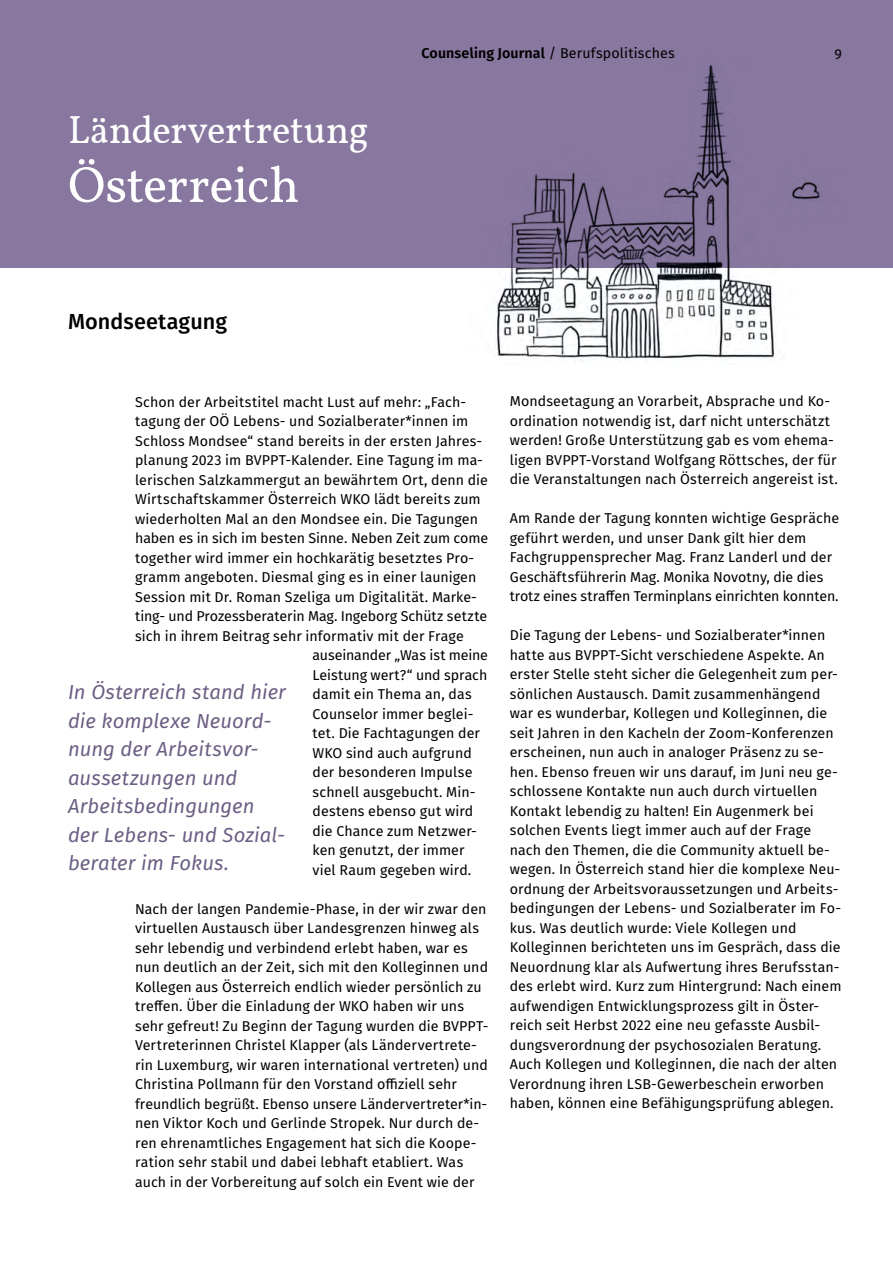
<style>
.page{position:relative;width:893px;height:1263px;background:#fff}
.page>*{position:absolute;margin:0;border:0;box-sizing:border-box;transform-origin:0 0}
.t1{font:51px "Vollkorn";letter-spacing:-.015em;color:#fff}
.t2{font:39px "Vollkorn";letter-spacing:-.005em;color:#fff}
.t3{font:500 21.75px "Fira Sans";letter-spacing:.005em;color:#000}
.t4{font:italic 20.25px/28.5px "Fira Sans";letter-spacing:.005em;color:#6c5f84}
.t5{font:14.25px/19.5px "Fira Sans";letter-spacing:.005em;color:#000}
.s1{font-weight:600}
</style>
<div class="page">
<div style="left:0;top:0;width:893px;height:268px;background:#88789f"></div>
<img style="left:496px;top:65px;width:324px;height:297px">
<h2 class="t2" style="left:68px;top:101px;width:302px">Ländervertretung</h2>
<h1 class="t1" style="left:68px;top:147px;width:233px">Österreich</h1>
<h3 class="t3" style="left:68px;top:304px;width:161px">Mondseetagung</h3>
<p class="t5" style="left:421px;top:43px;width:255px"><span class="s1">Counseling Journal</span> / Berufspolitisches</p>
<p class="t5" style="left:834px;top:44px;width:9px">9</p>
<p class="t5" style="left:135px;top:392px;width:333px">Schon der Arbeitstitel macht Lust auf mehr: „Fach-</p>
<p class="t5" style="left:135px;top:411px;width:335px">tagung der OÖ Lebens- und Sozialberater*innen im</p>
<p class="t5" style="left:135px;top:431px;width:349px">Schloss Mondsee“ stand bereits in der ersten Jahres-</p>
<p class="t5" style="left:135px;top:450px;width:349px">planung 2023 im BVPPT-Kalender. Eine Tagung im ma-</p>
<p class="t5" style="left:135px;top:470px;width:354px">lerischen Salzkammergut an bewährtem Ort, denn die</p>
<p class="t5" style="left:135px;top:489px;width:347px">Wirtschaftskammer Österreich WKO lädt bereits zum</p>
<p class="t5" style="left:135px;top:508px;width:344px">wiederholten Mal an den Mondsee ein. Die Tagungen</p>
<p class="t5" style="left:135px;top:528px;width:355px">haben es in sich im besten Sinne. Neben Zeit zum come</p>
<p class="t5" style="left:135px;top:547px;width:341px">together wird immer ein hochkarätig besetztes Pro-</p>
<p class="t5" style="left:135px;top:567px;width:343px">gramm angeboten. Diesmal ging es in einer launigen</p>
<p class="t5" style="left:135px;top:586px;width:343px">Session mit Dr. Roman Szeliga um Digitalität. Marke-</p>
<p class="t5" style="left:135px;top:606px;width:354px">ting- und Prozessberaterin Mag. Ingeborg Schütz setzte</p>
<p class="t5" style="left:135px;top:625px;width:330px">sich in ihrem Beitrag sehr informativ mit der Frage</p>
<p class="t5" style="left:313px;top:645px;width:177px">auseinander „Was ist meine</p>
<p class="t5" style="left:313px;top:664px;width:176px">Leistung wert?“ und sprach</p>
<p class="t5" style="left:313px;top:684px;width:161px">damit ein Thema an, das</p>
<p class="t5" style="left:313px;top:703px;width:162px">Counselor immer beglei-</p>
<p class="t5" style="left:313px;top:723px;width:169px">tet. Die Fachtagungen der</p>
<p class="t5" style="left:313px;top:742px;width:161px">WKO sind auch aufgrund</p>
<p class="t5" style="left:313px;top:762px;width:161px">der besonderen Impulse</p>
<p class="t5" style="left:313px;top:781px;width:164px">schnell ausgebucht. Min-</p>
<p class="t5" style="left:313px;top:801px;width:162px">destens ebenso gut wird</p>
<p class="t5" style="left:313px;top:820px;width:166px">die Chance zum Netzwer-</p>
<p class="t5" style="left:313px;top:840px;width:153px">ken genutzt, der immer</p>
<p class="t5" style="left:313px;top:859px;width:160px">viel Raum gegeben wird.</p>
<p class="t5" style="left:135px;top:898px;width:354px">Nach der langen Pandemie-Phase, in der wir zwar den virtuellen Austausch über Landesgrenzen hinweg als sehr lebendig und verbindend erlebt haben, war es nun deutlich an der Zeit, sich mit den Kolleginnen und Kollegen aus Österreich endlich wieder persönlich zu treffen. Über die Einladung der WKO haben wir uns sehr gefreut! Zu Beginn der Tagung wurden die BVPPT-- Vertreterinnen Christel Klapper (als Ländervertrete&shy;rin Luxemburg, wir waren international vertreten) und Christina Pollmann für den Vorstand offiziell sehr freundlich begrüßt. Ebenso unsere Ländervertreter*in&shy;nen Viktor Koch und Gerlinde Stropek. Nur durch de&shy;ren ehrenamtliches Engagement hat sich die Koope&shy;ration sehr stabil und dabei lebhaft etabliert. Was auch in der Vorbereitung auf solch ein Event wie der</p>
<h3 class="t4" style="left:68px;top:677px;width:219px">In Österreich stand hier die komplexe Neuord&shy;nung der Arbeitsvor&shy;aussetzungen und<br>Arbeitsbedingungen der Lebens- und Sozial&shy;berater im Fokus.</h3>
<p class="t5" style="left:510px;top:391px;width:329px">Mondseetagung an Vorarbeit, Absprache und Ko&shy;ordination notwendig ist, darf nicht unterschätzt werden! Große Unterstützung gab es vom ehema&shy;ligen BVPPT-Vorstand Wolfgang Röttsches, der für die Veranstaltungen nach Österreich angereist ist.</p>
<p class="t5" style="left:510px;top:508px;width:331px">Am Rande der Tagung konnten wichtige Gespräche geführt werden, und unser Dank gilt hier dem Fachgruppensprecher Mag. Franz Landerl und der Geschäftsführerin Mag. Monika Novotny, die dies trotz eines straffen Terminplans einrichten konnten.</p>
<p class="t5" style="left:510px;top:625px;width:333px">Die Tagung der Lebens- und Sozialberater*innen hatte aus BVPPT-Sicht verschiedene Aspekte. An erster Stelle steht sicher die Gelegenheit zum per&shy;sönlichen Austausch. Damit zusammenhängend war es wunderbar, Kollegen und Kolleginnen, die seit Jahren in den Kacheln der Zoom-Konferenzen erscheinen, nun auch in analoger Präsenz zu se&shy;hen. Ebenso freuen wir uns darauf, im Juni neu ge&shy;schlossene Kontakte nun auch durch virtuellen Kontakt lebendig zu halten! Ein Augenmerk bei solchen Events liegt immer auch auf der Frage nach den Themen, die die Community aktuell be&shy;wegen. In Österreich stand hier die komplexe Neu&shy;ordnung der Arbeitsvoraussetzungen und Arbeits&shy;bedingungen der Lebens- und Sozialberater im Fo&shy;kus. Was deutlich wurde: Viele Kollegen und Kolleginnen berichteten uns im Gespräch, dass die Neuordnung klar als Aufwertung ihres Berufsstan&shy;des erlebt wird. Kurz zum Hintergrund: Nach einem aufwendigen Entwicklungsprozess gilt in Öster&shy;reich seit Herbst 2022 eine neu gefasste Ausbil&shy;dungsverordnung der psychosozialen Beratung.<br>Auch Kollegen und Kolleginnen, die nach der alten Verordnung ihren LSB-Gewerbeschein erworben haben, können eine Befähigungsprüfung ablegen.</p>
</div>
